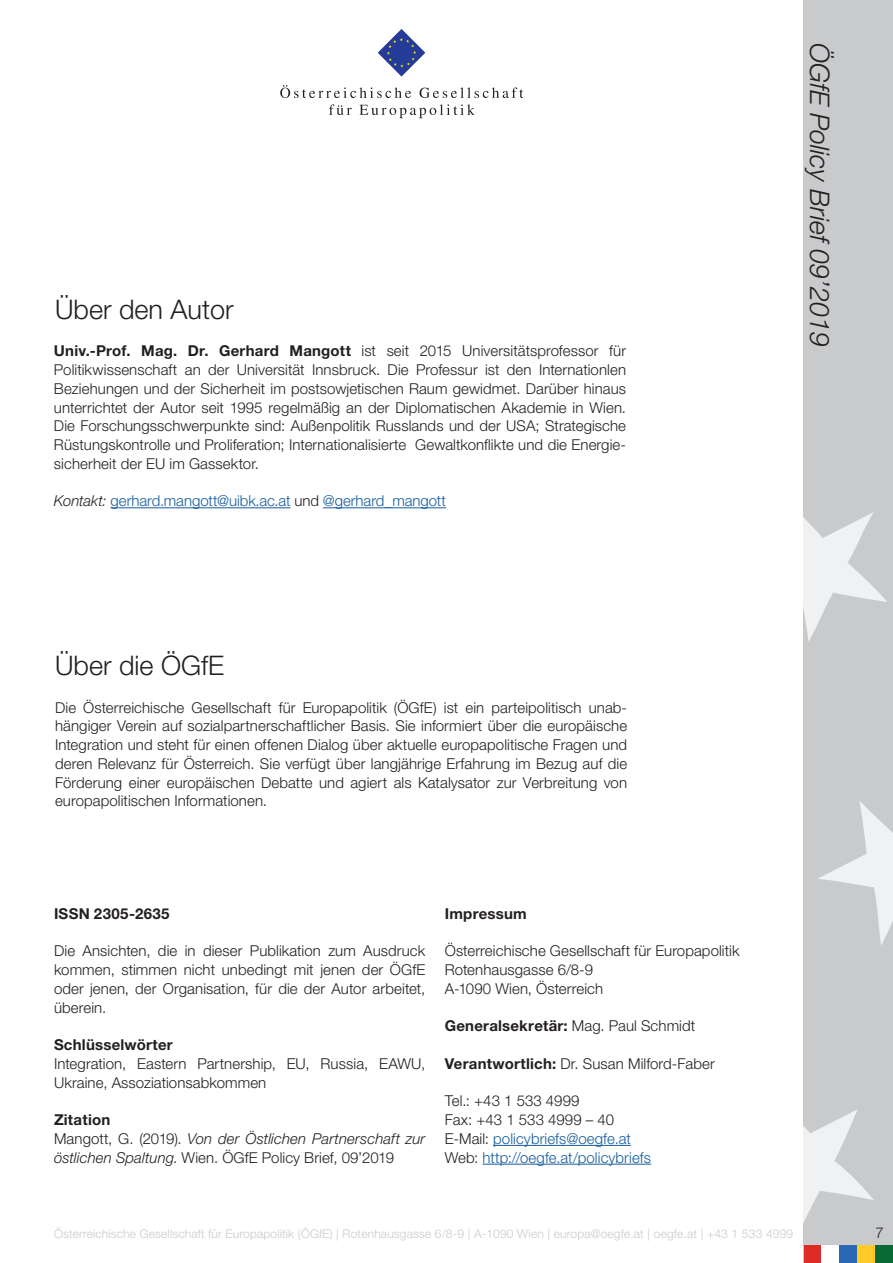
<style>
.page{position:relative;width:893px;height:1263px;background:#fff}
.page>*{position:absolute;margin:0;border:0;box-sizing:border-box;transform-origin:0 0}
.Untertitel{font:300 27px "Helvetica Neue LT Std";color:#231f20}
.t1{font:italic 300 27px "Helvetica Neue LT Std";color:#231f20}
.Standard_Paragraph{font:300 15px/18.8px "Helvetica Neue LT Std";letter-spacing:.005em;color:#231f20;text-align:justify}
.Standard_Paragraph-2{font:300 15px "Helvetica Neue LT Std";color:#175d9e}
.Standard_Paragraph-3{font:italic 300 15px/18.8px "Helvetica Neue LT Std";letter-spacing:.005em;color:#231f20}
.Standard_Paragraph-4{font:700 15px "Helvetica Neue LT Std";letter-spacing:.015em;color:#231f20}
.t2{font:300 12px "Helvetica Neue LT Std";letter-spacing:.015em;color:#c9cacc}
.s1{font-weight:700}
.s2{font-style:italic;color:#231f20}
.s3{color:#231f20}
.s4{font-style:normal}
.s5{font-weight:300}
</style>
<div class="page">
<div style="left:804px;top:0;width:89px;height:1263px;background:#c9cacc"></div>
<svg style="left:804px;top:512px;width:83px;height:130px"></svg>
<svg style="left:818px;top:801px;width:75px;height:144px"></svg>
<svg style="left:804px;top:1110px;width:70px;height:111px"></svg>
<svg style="left:378px;top:29px;width:47px;height:48px"></svg>
<svg style="left:280px;top:85px;width:131px;height:13px"></svg>
<svg style="left:420px;top:87px;width:103px;height:11px"></svg>
<svg style="left:329px;top:104px;width:23px;height:11px"></svg>
<svg style="left:359px;top:104px;width:116px;height:14px"></svg>
<div style="left:857px;top:1245px;width:18px;height:18px;background:#fecb26"></div>
<div style="left:839px;top:1245px;width:18px;height:18px;background:#2b68b3"></div>
<div style="left:804px;top:1245px;width:17px;height:18px;background:#de2b26"></div>
<div style="left:875px;top:1245px;width:18px;height:18px;background:#0b6936"></div>
<div style="left:821px;top:1245px;width:18px;height:18px;background:#fff"></div>
<hr style="left:493px;top:1145px;width:138px;height:1px;background:#175d9e">
<hr style="left:482px;top:1164px;width:169px;height:1px;background:#175d9e">
<hr style="left:111px;top:507px;width:179px;height:1px;background:#175d9e">
<hr style="left:323px;top:507px;width:123px;height:1px;background:#175d9e">
<p class="Untertitel" style="left:55px;top:293px;width:180px">Über den Autor</p>
<p class="Standard_Paragraph" style="left:54px;top:341px;width:574px"><span class="s1">Univ.-Prof. Mag. Dr. Gerhard Mangott</span> ist seit 2015 Universitätsprofessor für Politikwissenschaft an der Universität Innsbruck. Die Professur ist den Internationlen Beziehungen und der Sicherheit im postsowjetischen Raum gewidmet. Darüber hinaus unterrichtet der Autor seit 1995 regelmäßig an der Diplomatischen Akademie in Wien.<br>Die Forschungsschwerpunkte sind: Außenpolitik Russlands und der USA; Strategische Rüstungskontrolle und Proliferation; Internationalisierte Gewaltkonflikte und die Energie&shy;sicherheit der EU im Gassektor.</p>
<p class="Standard_Paragraph-2" style="left:54px;top:492px;width:393px"><span class="s2">Kontakt:</span> gerhard.mangott@uibk.ac.at <span class="s3">und</span> @gerhard_mangott</p>
<p class="Untertitel" style="left:55px;top:649px;width:171px">Über die ÖGfE</p>
<p class="Standard_Paragraph" style="left:55px;top:697px;width:574px">Die Österreichische Gesellschaft für Europapolitik (ÖGfE) ist ein parteipolitisch unab&shy;hängiger Verein auf sozialpartnerschaftlicher Basis. Sie informiert über die europäische Integration und steht für einen offenen Dialog über aktuelle europapolitische Fragen und deren Relevanz für Österreich. Sie verfügt über langjährige Erfahrung im Bezug auf die Förderung einer europäischen Debatte und agiert als Katalysator zur Verbreitung von europapolitischen Informationen.</p>
<p class="Standard_Paragraph-4" style="left:54px;top:904px;width:117px">ISSN 2305-2635</p>
<p class="Standard_Paragraph" style="left:54px;top:941px;width:373px">Die Ansichten, die in dieser Publikation zum Ausdruck kommen, stimmen nicht unbedingt mit jenen der ÖGfE oder jenen, der Organisation, für die der Autor arbeitet, überein.</p>
<p class="Standard_Paragraph-4" style="left:54px;top:1035px;width:120px">Schlüsselwörter</p>
<p class="Standard_Paragraph" style="left:54px;top:1054px;width:373px">Integration, Eastern Partnership, EU, Russia, EAWU,<br>Ukraine, Assoziationsabkommen</p>
<p class="Standard_Paragraph-4" style="left:54px;top:1110px;width:58px">Zitation</p>
<p class="Standard_Paragraph-3" style="left:54px;top:1129px;width:373px"><span class="s4">Mangott, G. (2019).</span> Von der Östlichen Partnerschaft zur östlichen Spaltung<span class="s4">. Wien. ÖGfE Policy Brief, 09’2019</span></p>
<p class="Standard_Paragraph-4" style="left:445px;top:904px;width:84px">Impressum</p>
<p class="Standard_Paragraph" style="left:445px;top:941px;width:296px">Österreichische Gesellschaft für Europapolitik</p>
<p class="Standard_Paragraph" style="left:445px;top:960px;width:150px">Rotenhausgasse 6/8-9</p>
<p class="Standard_Paragraph" style="left:445px;top:979px;width:160px">A-1090 Wien, Österreich</p>
<p class="Standard_Paragraph-4" style="left:445px;top:1017px;width:252px">Generalsekretär: <span class="s5">Mag. Paul Schmidt</span></p>
<p class="Standard_Paragraph" style="left:445px;top:1054px;width:271px"><span class="s1">Verantwortlich:</span> Dr. Susan Milford-Faber</p>
<p class="Standard_Paragraph" style="left:445px;top:1091px;width:136px">Tel.: +43 1 533 4999</p>
<p class="Standard_Paragraph" style="left:445px;top:1110px;width:171px">Fax: +43 1 533 4999 – 40</p>
<p class="Standard_Paragraph-2" style="left:445px;top:1129px;width:188px"><span class="s3">E-Mail:</span> policybriefs@oegfe.at</p>
<p class="Standard_Paragraph-2" style="left:445px;top:1148px;width:208px"><span class="s3">Web:</span> http://oegfe.at/policybriefs</p>
<h1 class="t1" style="left:836px;top:43px;width:305px;rotate:90deg">ÖGfE Policy Brief 09’2019</h1>
<p class="t2" style="left:54px;top:1226px;width:741px">Österreichische Gesellschaft für Europapolitik (ÖGfE) | Rotenhausgasse 6/8-9 | A-1090 Wien | europa@oegfe.at | oegfe.at | +43 1 533 4999</p>
<p class="Standard_Paragraph" style="left:875px;top:1222px;width:10px">7</p>
</div>
